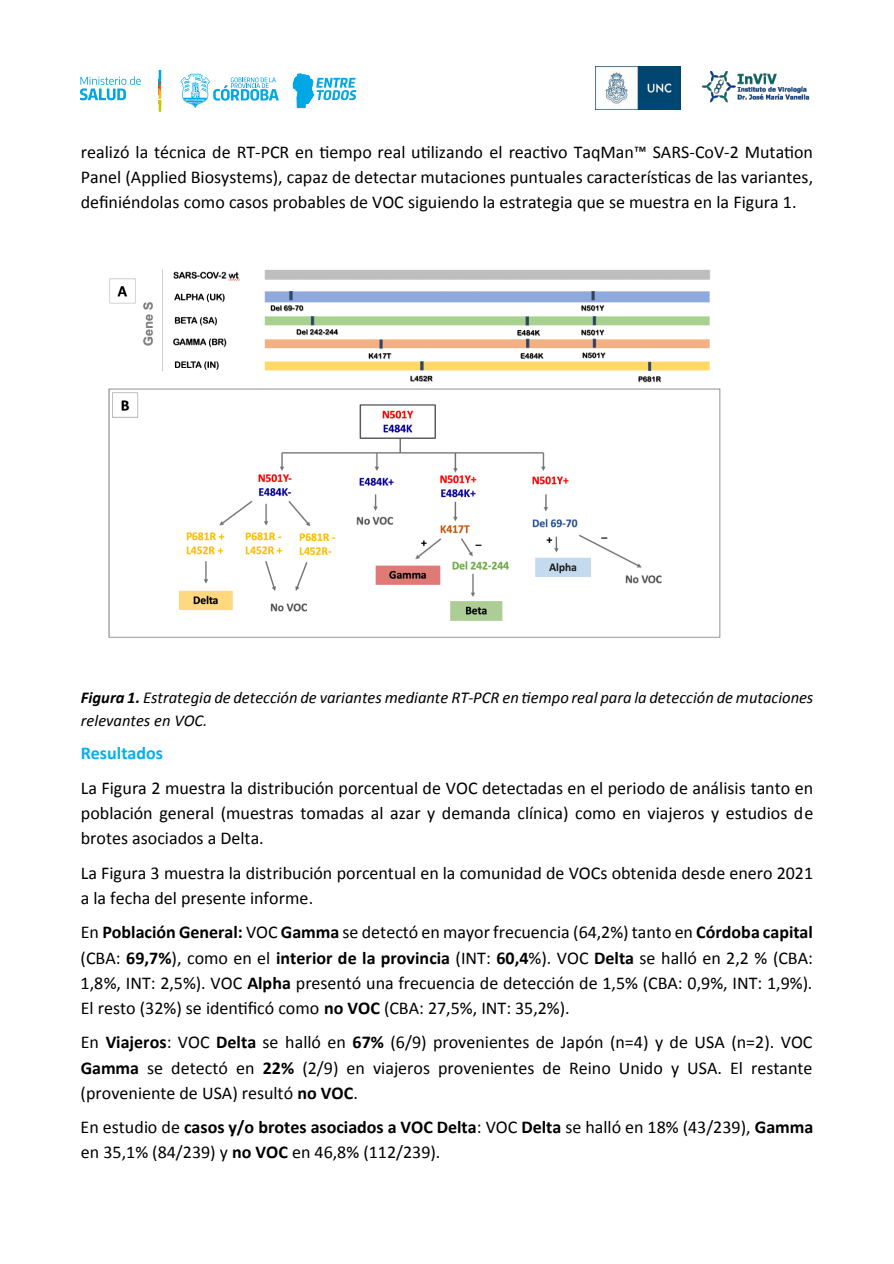
<style>
.page{position:relative;width:894px;height:1264px;background:#fff}
.page>*{position:absolute;margin:0;border:0;box-sizing:border-box;transform-origin:0 0}
.t1{font:18px/25.3px "Calibri";color:#000;text-align:justify}
.t2{font:700 18px "Calibri";color:#00b0f0}
.t3{font:italic 16.5px/23.1px "Calibri";color:#000}
.s1{font-weight:700}
</style>
<div class="page">
<img style="left:595px;top:67px;width:85px;height:42px">
<img style="left:701px;top:71px;width:108px;height:32px">
<img style="left:108px;top:269px;width:613px;height:369px">
<svg style="left:159px;top:70px;width:2px;height:42px"></svg>
<svg style="left:180px;top:74px;width:99px;height:34px"></svg>
<svg style="left:293px;top:73px;width:63px;height:35px"></svg>
<svg style="left:80px;top:76px;width:61px;height:24px"></svg>
<p class="t1" style="left:81px;top:139px;width:733px">realizó la técnica de RT-PCR en tiempo real utilizando el reactivo TaqMan™ SARS-CoV-2 Mutation Panel (Applied Biosystems), capaz de detectar mutaciones puntuales características de las variantes, definiéndolas como casos probables de VOC siguiendo la estrategia que se muestra en la Figura 1.</p>
<p class="t3" style="left:81px;top:684px;width:733px"><span class="s1">Figura 1.</span> Estrategia de detección de variantes mediante RT-PCR en tiempo real para la detección de mutaciones relevantes en VOC.</p>
<p class="t2" style="left:81px;top:741px;width:84px">Resultados</p>
<p class="t1" style="left:81px;top:774px;width:734px">La Figura 2 muestra la distribución porcentual de VOC detectadas en el periodo de análisis tanto en población general (muestras tomadas al azar y demanda clínica) como en viajeros y estudios de brotes asociados a Delta.</p>
<p class="t1" style="left:81px;top:859px;width:733px">La Figura 3 muestra la distribución porcentual en la comunidad de VOCs obtenida desde enero 2021 a la fecha del presente informe.</p>
<p class="t1" style="left:81px;top:919px;width:733px">En <span class="s1">Población General:</span> VOC <span class="s1">Gamma</span> se detectó en mayor frecuencia (64,2%) tanto en <span class="s1">Córdoba capital </span>(CBA: <span class="s1">69,7%</span>), como en el <span class="s1">interior de la provincia</span> (INT: <span class="s1">60,4</span>%). VOC <span class="s1">Delta</span> se halló en 2,2 % (CBA:<br>1,8%, INT: 2,5%). VOC <span class="s1">Alpha</span> presentó una frecuencia de detección de 1,5% (CBA: 0,9%, INT: 1,9%).<br>El resto (32%) se identificó como <span class="s1">no VOC</span> (CBA: 27,5%, INT: 35,2%).</p>
<p class="t1" style="left:81px;top:1029px;width:733px">En <span class="s1">Viajeros</span>: VOC <span class="s1">Delta</span> se halló en <span class="s1">67%</span> (6/9) provenientes de Japón (n=4) y de USA (n=2). VOC <span class="s1">Gamma</span> se detectó en <span class="s1">22%</span> (2/9) en viajeros provenientes de Reino Unido y USA. El restante (proveniente de USA) resultó <span class="s1">no VOC</span>.</p>
<p class="t1" style="left:81px;top:1114px;width:734px">En estudio de <span class="s1">casos y/o brotes asociados a VOC Delta</span>: VOC <span class="s1">Delta</span> se halló en 18% (43/239), <span class="s1">Gamma </span>en 35,1% (84/239) y <span class="s1">no VOC</span> en 46,8% (112/239).</p>
</div>
